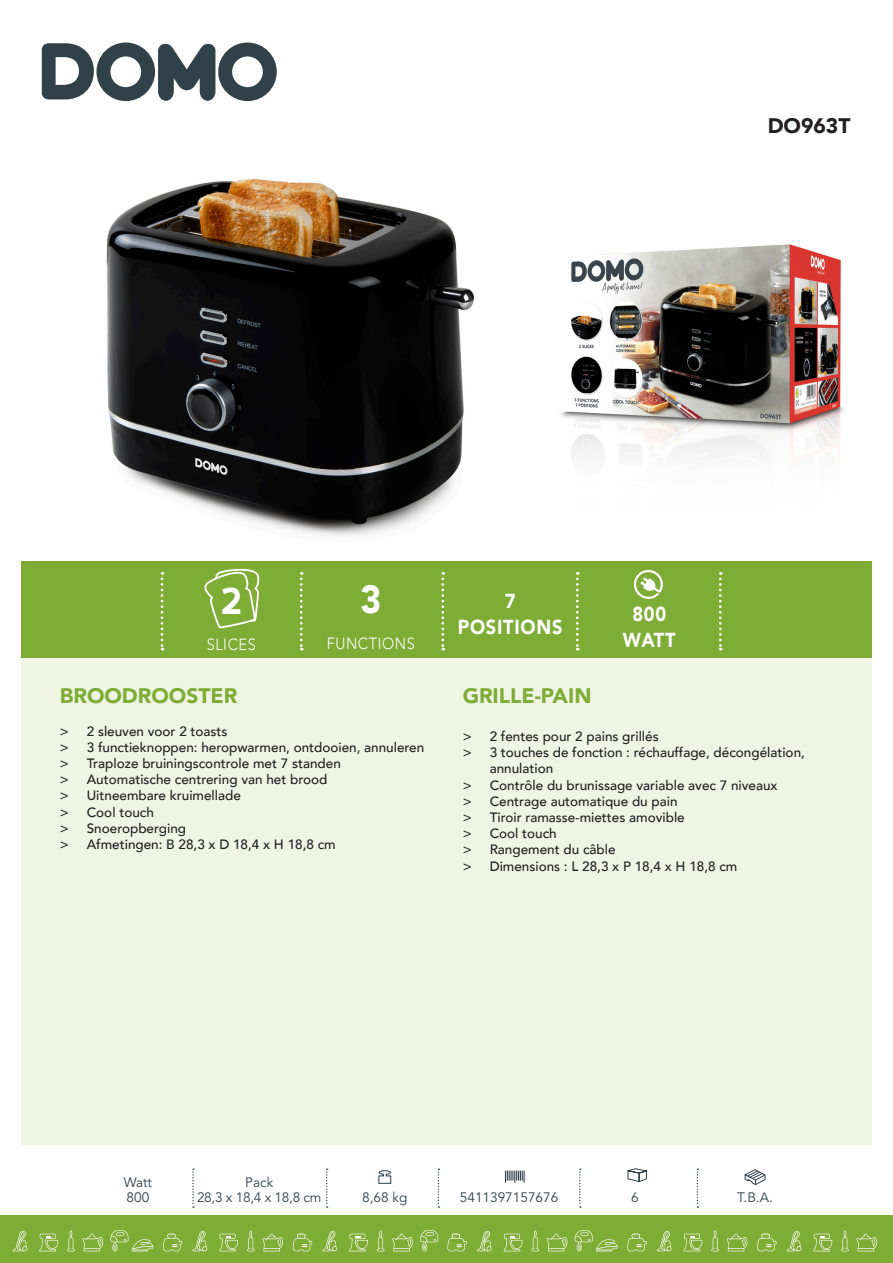
<style>
.page{position:relative;width:893px;height:1263px;background:#fff}
.page>*{position:absolute;margin:0;border:0;box-sizing:border-box;transform-origin:0 0}
.Product_leeg{font:700 46.2px "Perspective Sans";color:#fff;scale:.9 1}
.Product_leeg-2{font:900 39.15px "Avenir";color:#fff;scale:.9 1}
.Titel{font:900 21px "Avenir";color:#7dad34}
.Modelnummer{font:900 21px "Avenir";color:#231f20}
.Product_leeg-3{font:900 20.25px "Avenir";letter-spacing:.04em;color:#fff;scale:.9 1}
.Product_leeg-4{font:300 16.2px "Avenir";letter-spacing:.04em;color:#fff;scale:.9 1}
.t1{font:13.65px "Avenir";color:#31414a}
.t2{font:500 13.5px/16.2px "Avenir";color:#231f20}
</style>
<div class="page">
<div style="left:21px;top:658px;width:851px;height:486px;background:#eff4e5"></div>
<div style="left:0;top:1215px;width:893px;height:48px;background:#7dad34"></div>
<svg style="left:505px;top:1170px;width:20px;height:12px"></svg>
<svg style="left:378px;top:1170px;width:14px;height:14px"></svg>
<svg style="left:627px;top:1168px;width:20px;height:14px"></svg>
<svg style="left:744px;top:1169px;width:22px;height:16px"></svg>
<svg style="left:192px;top:1168px;width:2px;height:40px"></svg>
<svg style="left:326px;top:1168px;width:2px;height:40px"></svg>
<svg style="left:438px;top:1168px;width:1px;height:40px"></svg>
<svg style="left:579px;top:1168px;width:2px;height:40px"></svg>
<svg style="left:697px;top:1168px;width:1px;height:40px"></svg>
<svg style="left:13px;top:1231px;width:14px;height:20px"></svg>
<svg style="left:67px;top:1230px;width:8px;height:21px"></svg>
<svg style="left:82px;top:1233px;width:21px;height:18px"></svg>
<svg style="left:39px;top:1234px;width:19px;height:17px"></svg>
<svg style="left:110px;top:1230px;width:43px;height:21px"></svg>
<svg style="left:193px;top:1231px;width:14px;height:20px"></svg>
<svg style="left:163px;top:1233px;width:19px;height:18px"></svg>
<svg style="left:247px;top:1230px;width:8px;height:21px"></svg>
<svg style="left:262px;top:1233px;width:21px;height:18px"></svg>
<svg style="left:219px;top:1234px;width:19px;height:17px"></svg>
<svg style="left:323px;top:1231px;width:14px;height:20px"></svg>
<svg style="left:293px;top:1233px;width:19px;height:18px"></svg>
<svg style="left:377px;top:1230px;width:7px;height:21px"></svg>
<svg style="left:420px;top:1230px;width:19px;height:21px"></svg>
<svg style="left:392px;top:1233px;width:21px;height:18px"></svg>
<svg style="left:349px;top:1234px;width:19px;height:17px"></svg>
<svg style="left:477px;top:1231px;width:15px;height:20px"></svg>
<svg style="left:447px;top:1233px;width:20px;height:18px"></svg>
<svg style="left:531px;top:1230px;width:8px;height:21px"></svg>
<svg style="left:547px;top:1233px;width:20px;height:18px"></svg>
<svg style="left:504px;top:1234px;width:18px;height:17px"></svg>
<svg style="left:574px;top:1230px;width:44px;height:21px"></svg>
<svg style="left:657px;top:1231px;width:14px;height:20px"></svg>
<svg style="left:627px;top:1233px;width:20px;height:18px"></svg>
<svg style="left:711px;top:1230px;width:8px;height:21px"></svg>
<svg style="left:727px;top:1233px;width:20px;height:18px"></svg>
<svg style="left:684px;top:1234px;width:18px;height:17px"></svg>
<svg style="left:787px;top:1231px;width:14px;height:20px"></svg>
<svg style="left:757px;top:1233px;width:19px;height:18px"></svg>
<svg style="left:841px;top:1230px;width:8px;height:21px"></svg>
<svg style="left:856px;top:1233px;width:21px;height:18px"></svg>
<svg style="left:813px;top:1234px;width:19px;height:17px"></svg>
<div style="left:21px;top:561px;width:851px;height:97px;background:#7dad34"></div>
<svg style="left:42px;top:43px;width:235px;height:58px"></svg>
<svg style="left:300px;top:572px;width:3px;height:78px"></svg>
<svg style="left:441px;top:572px;width:3px;height:78px"></svg>
<svg style="left:576px;top:572px;width:3px;height:78px"></svg>
<svg style="left:719px;top:572px;width:3px;height:78px"></svg>
<svg style="left:161px;top:572px;width:2px;height:78px"></svg>
<img style="left:106px;top:178px;width:369px;height:358px">
<img style="left:561px;top:244px;width:283px;height:214px">
<svg style="left:634px;top:570px;width:29px;height:29px"></svg>
<svg style="left:204px;top:568px;width:56px;height:61px"></svg>
<p class="Modelnummer" style="left:768px;top:108px;width:84px">DO963T</p>
<p class="Product_leeg-2" style="left:360px;top:565px;width:25px">3</p>
<p class="Product_leeg-4" style="left:327px;top:634px;width:99px">FUNCTIONS</p>
<p class="Product_leeg" style="left:220px;top:570px;width:27px">2</p>
<p class="Product_leeg-4" style="left:207px;top:635px;width:56px">SLICES</p>
<p class="Titel" style="left:60px;top:678px;width:179px">BROODROOSTER</p>
<p class="t2" style="left:60px;top:722px;width:169px">&gt; 2 sleuven voor 2 toasts</p>
<p class="t2" style="left:60px;top:738px;width:366px">&gt; 3 functieknoppen: heropwarmen, ontdooien, annuleren</p>
<p class="t2" style="left:60px;top:754px;width:283px">&gt; Traploze bruiningscontrole met 7 standen</p>
<p class="t2" style="left:60px;top:771px;width:269px">&gt; Automatische centrering van het brood</p>
<p class="t2" style="left:60px;top:787px;width:183px">&gt; Uitneembare kruimellade</p>
<p class="t2" style="left:60px;top:803px;width:96px">&gt; Cool touch</p>
<p class="t2" style="left:60px;top:819px;width:128px">&gt; Snoeropberging</p>
<p class="t2" style="left:60px;top:835px;width:277px">&gt; Afmetingen: B 28,3 x D 18,4 x H 18,8 cm</p>
<p class="Product_leeg-3" style="left:505px;top:584px;width:13px">7</p>
<p class="Product_leeg-3" style="left:458px;top:610px;width:118px">POSITIONS</p>
<p class="Product_leeg-3" style="left:632px;top:597px;width:39px">800</p>
<p class="Product_leeg-3" style="left:623px;top:623px;width:60px">WATT</p>
<p class="Titel" style="left:463px;top:678px;width:130px">GRILLE-PAIN</p>
<p class="t2" style="left:463px;top:727px;width:198px">&gt; 2 fentes pour 2 pains grillés</p>
<p class="t2" style="left:490px;top:744px;width:317px;text-indent:-27px">&gt; 3 touches de fonction : réchauffage, décongélation, annulation</p>
<p class="t2" style="left:463px;top:776px;width:316px">&gt; Contrôle du brunissage variable avec 7 niveaux</p>
<p class="t2" style="left:463px;top:792px;width:216px">&gt; Centrage automatique du pain</p>
<p class="t2" style="left:463px;top:808px;width:224px">&gt; Tiroir ramasse-miettes amovible</p>
<p class="t2" style="left:463px;top:825px;width:96px">&gt; Cool touch</p>
<p class="t2" style="left:463px;top:841px;width:154px">&gt; Rangement du câble</p>
<p class="t2" style="left:463px;top:857px;width:276px">&gt; Dimensions : L 28,3 x P 18,4 x H 18,8 cm</p>
<p class="t1" style="left:245px;top:1172px;width:30px">Pack</p>
<p class="t1" style="left:197px;top:1187px;width:126px">28,3 x 18,4 x 18,8 cm</p>
<p class="t1" style="left:124px;top:1172px;width:30px">Watt</p>
<p class="t1" style="left:127px;top:1187px;width:24px">800</p>
<p class="t1" style="left:362px;top:1187px;width:47px">8,68 kg</p>
<p class="t1" style="left:460px;top:1187px;width:100px">5411397157676</p>
<p class="t1" style="left:631px;top:1187px;width:9px">6</p>
<p class="t1" style="left:737px;top:1187px;width:37px">T.B.A.</p>
</div>
